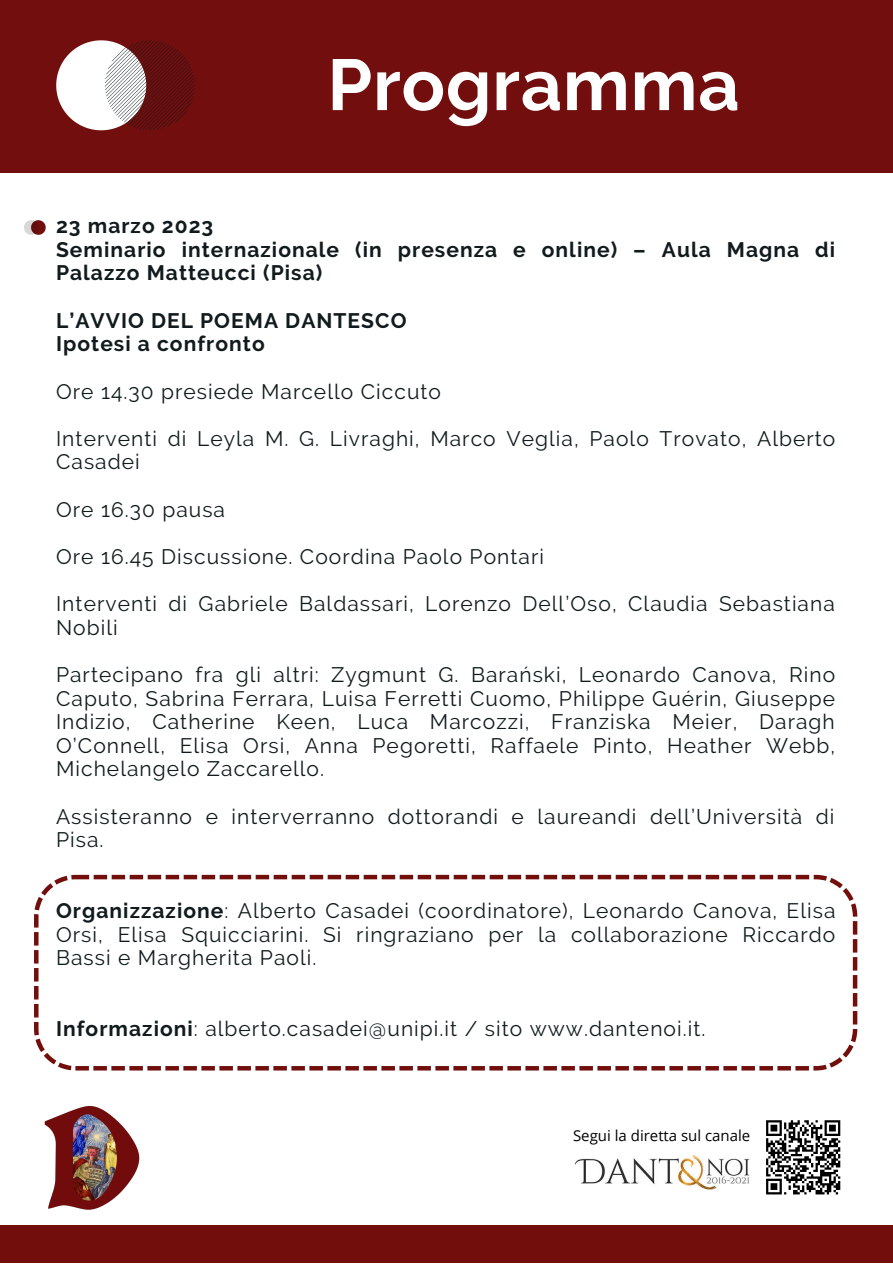
<style>
.page{position:relative;width:893px;height:1264px;background:#fff}
.page>*{position:absolute;margin:0;border:0;box-sizing:border-box;transform-origin:0 0}
.t1{font:700 72px "Raleway";letter-spacing:.01em;color:#fff}
.t2{font:21px/23.5px "Raleway";letter-spacing:.05em;color:#111b1e}
.t3{font:700 21px/23.5px "Raleway";letter-spacing:.05em;color:#111b1e}
.t4{font:15px "Open Sans";color:#000}
.s1{font-weight:700}
</style>
<div class="page">
<div style="left:0;top:0;width:892px;height:172px;background:#720e0d"></div>
<svg style="left:56px;top:40px;width:139px;height:90px"></svg>
<svg style="left:34px;top:874px;width:823px;height:196px"></svg>
<div style="left:0;top:1224px;width:892px;height:38px;background:#720f0d"></div>
<img style="left:44px;top:1105px;width:96px;height:105px">
<svg style="left:24px;top:220px;width:22px;height:15px"></svg>
<svg style="left:766px;top:1120px;width:75px;height:75px"></svg>
<img style="left:574px;top:1154px;width:176px;height:36px">
<h1 class="t1" style="left:327px;top:42px;width:413px">Programma</h1>
<p class="t3" style="left:56px;top:214px;width:780px">23 marzo 2023<br>Seminario internazionale (in presenza e online) – Aula Magna di<br>Palazzo Matteucci (Pisa)</p>
<p class="t3" style="left:56px;top:308px;width:352px">L’AVVIO DEL POEMA DANTESCO<br>Ipotesi a confronto</p>
<p class="t2" style="left:56px;top:379px;width:386px">Ore 14.30 presiede Marcello Ciccuto</p>
<p class="t2" style="left:56px;top:426px;width:780px">Interventi di Leyla M. G. Livraghi, Marco Veglia, Paolo Trovato, Alberto<br>Casadei</p>
<p class="t2" style="left:56px;top:497px;width:170px">Ore 16.30 pausa</p>
<p class="t2" style="left:56px;top:544px;width:489px">Ore 16.45 Discussione. Coordina Paolo Pontari</p>
<p class="t2" style="left:56px;top:592px;width:780px">Interventi di Gabriele Baldassari, Lorenzo Dell’Oso, Claudia Sebastiana<br>Nobili</p>
<p class="t2" style="left:56px;top:662px;width:780px;text-align:justify">Partecipano fra gli altri: Zygmunt G. Barański, Leonardo Canova, Rino Caputo, Sabrina Ferrara, Luisa Ferretti Cuomo, Philippe Guérin, Giuseppe Indizio, Catherine Keen, Luca Marcozzi, Franziska Meier, Daragh O’Connell, Elisa Orsi, Anna Pegoretti, Raffaele Pinto, Heather Webb, Michelangelo Zaccarello.</p>
<p class="t2" style="left:56px;top:804px;width:779px">Assisteranno e interverranno dottorandi e laureandi dell’Università di<br>Pisa.</p>
<p class="t2" style="left:56px;top:898px;width:781px;text-align:justify"><span class="s1">Organizzazione</span>: Alberto Casadei (coordinatore), Leonardo Canova, Elisa Orsi, Elisa Squicciarini. Si ringraziano per la collaborazione Riccardo Bassi e Margherita Paoli.</p>
<p class="t2" style="left:56px;top:1016px;width:650px"><span class="s1">Informazioni</span>: alberto.casadei@unipi.it / sito www.dantenoi.it.</p>
<p class="t4" style="left:573px;top:1124px;width:179px">Segui la diretta sul canale</p>
</div>
